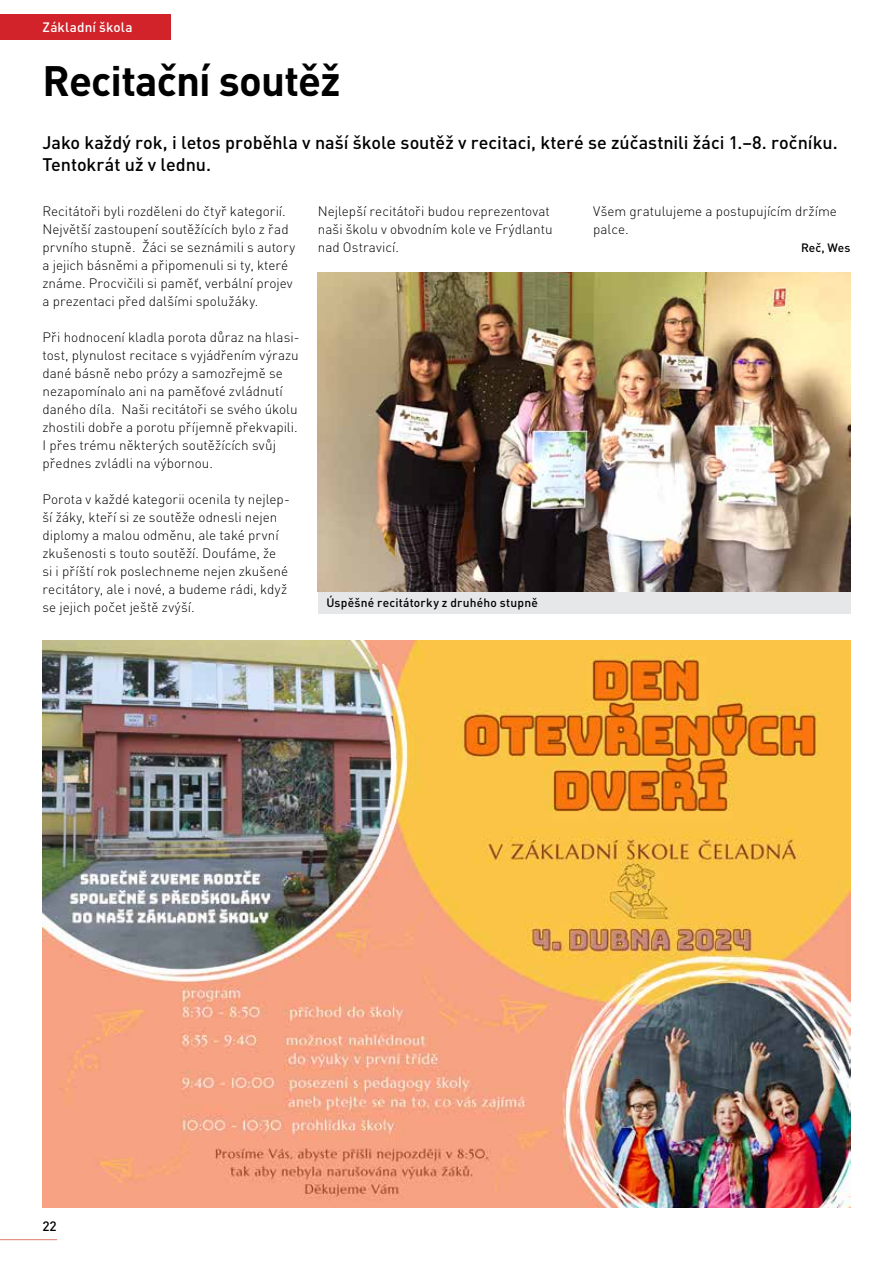
<style>
.page{position:relative;width:893px;height:1263px;background:#fff}
.page>*{position:absolute;margin:0;border:0;box-sizing:border-box;transform-origin:0 0}
.t1{font:700 42px "DIN Pro";letter-spacing:-.02em;color:#000}
.t2{font:500 18px/22.5px "DIN Pro";color:#000}
.t3{font:300 13.5px/18px "DIN Pro";color:#000}
.t4{font:500 13.5px "DIN Pro";letter-spacing:.01em;color:#fff}
.t5{font:500 13.5px "DIN Pro";color:#000}
.t6{font:500 12px "DIN Pro";letter-spacing:.015em;color:#000}
</style>
<div class="page">
<hr style="left:0;top:1239px;width:57px;height:1px;background:#dc7f6f">
<img style="left:43px;top:640px;width:807px;height:568px">
<img style="left:318px;top:272px;width:532px;height:320px">
<div style="left:318px;top:592px;width:532px;height:21px;background:#e6e7e8"></div>
<div style="left:0;top:14px;width:170px;height:25px;background:#d2232a"></div>
<p class="t4" style="left:43px;top:18px;width:92px">Základní škola</p>
<h1 class="t1" style="left:43px;top:53px;width:299px">Recitační soutěž</h1>
<h2 class="t2" style="left:43px;top:130px;width:797px">Jako každý rok, i letos proběhla v naší škole soutěž v recitaci, které se zúčastnili žáci 1.–8. ročníku.<br>Tentokrát už v lednu.</h2>
<p class="t3" style="left:43px;top:202px;width:254px">Recitátoři byli rozděleni do čtyř kategorií.<br>Největší zastoupení soutěžících bylo z řad prvního stupně. Žáci se seznámili s autory a jejich básněmi a připomenuli si ty, které známe. Procvičili si paměť, verbální projev a prezentaci před dalšími spolužáky.</p>
<p class="t3" style="left:43px;top:328px;width:258px">Při hodnocení kladla porota důraz na hlasi&shy;tost, plynulost recitace s vyjádřením výrazu dané básně nebo prózy a samozřejmě se nezapomínalo ani na paměťové zvládnutí daného díla. Naši recitátoři se svého úkolu zhostili dobře a porotu příjemně překvapili.<br>I přes trému některých soutěžících svůj přednes zvládli na výbornou.</p>
<p class="t3" style="left:43px;top:490px;width:249px">Porota v každé kategorii ocenila ty nejlep&shy;ší žáky, kteří si ze soutěže odnesli nejen diplomy a malou odměnu, ale také první zkušenosti s touto soutěží. Doufáme, že<br>si i příští rok poslechneme nejen zkušené recitátory, ale i nové, a budeme rádi, když se jejich počet ještě zvýší.</p>
<p class="t3" style="left:318px;top:202px;width:236px">Nejlepší recitátoři budou reprezentovat naši školu v obvodním kole ve Frýdlantu nad Ostravicí.</p>
<p class="t3" style="left:593px;top:202px;width:245px">Všem gratulujeme a postupujícím držíme palce.</p>
<p class="t6" style="left:801px;top:240px;width:51px">Reč, Wes</p>
<p class="t6" style="left:326px;top:595px;width:213px">Úspěšné recitátorky z druhého stupně</p>
<p class="t5" style="left:43px;top:1217px;width:16px">22</p>
</div>
